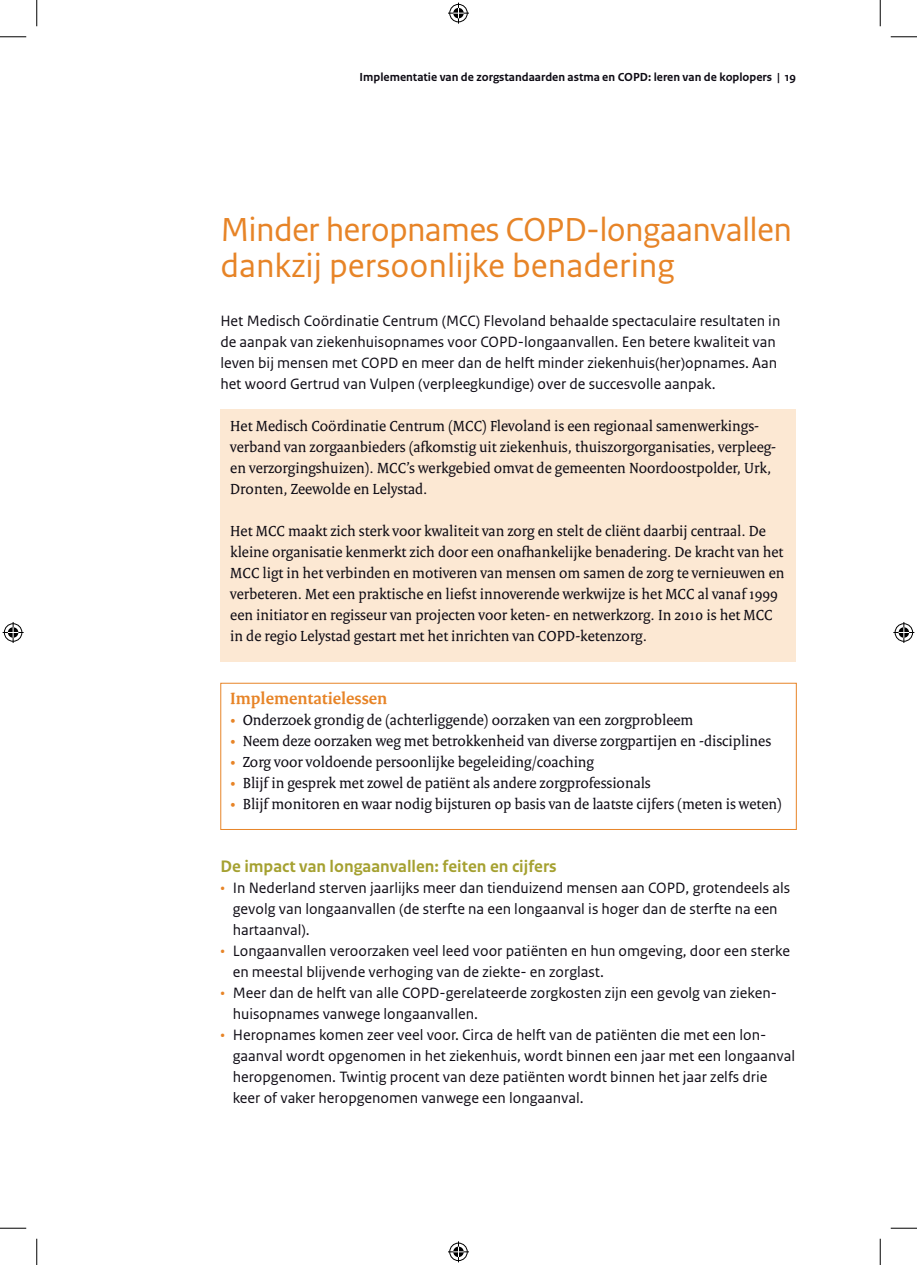
<style>
.page{position:relative;width:917px;height:1265px;background:#fff}
.page>*{position:absolute;margin:0;border:0;box-sizing:border-box;transform-origin:0 0}
.Kop{font:35px/35px "Rijksoverheid Sans Text";letter-spacing:-.02em;color:#e78427}
.Tussenkop{font:700 17.5px "Rijksoverheid Sans Text";color:#a5a131}
.Kader_-_Tussenkop{font:700 17.5px "Rijksoverheid Serif";color:#e78427}
.Kader_-_Platte_tekst{font:15.75px/21px "Rijksoverheid Serif";color:#0e0b14}
.Platte_tekst{font:15.75px/21px "Rijksoverheid Sans Text";color:#0e0b14}
.t1{font:700 12.25px "Rijksoverheid Sans Text";color:#0e0b14}
.s1{color:#e78427}
</style>
<div class="page">
<div style="left:220px;top:409px;width:576px;height:252px;background:#fce8d3"></div>
<div style="left:220px;top:682px;width:577px;height:147px;border:1px solid #e78427"></div>
<svg style="left:0;top:36px;width:26px;height:1px"></svg>
<svg style="left:891px;top:36px;width:26px;height:1px"></svg>
<svg style="left:0;top:1227px;width:26px;height:1px"></svg>
<svg style="left:891px;top:1227px;width:26px;height:1px"></svg>
<svg style="left:36px;top:0;width:1px;height:26px"></svg>
<svg style="left:36px;top:1238px;width:1px;height:26px"></svg>
<svg style="left:880px;top:0;width:1px;height:26px"></svg>
<svg style="left:880px;top:1238px;width:1px;height:26px"></svg>
<svg style="left:448px;top:3px;width:21px;height:21px"></svg>
<svg style="left:448px;top:1241px;width:21px;height:20px"></svg>
<svg style="left:3px;top:622px;width:21px;height:21px"></svg>
<svg style="left:893px;top:622px;width:21px;height:21px"></svg>
<p class="t1" style="left:360px;top:70px;width:438px">Implementatie van de zorgstandaarden astma en COPD: leren van de koplopers | 19</p>
<p class="Kop" style="left:220px;top:213px;width:573px">Minder heropnames COPD-longaanvallen dankzij persoonlijke benadering</p>
<p class="Platte_tekst" style="left:220px;top:310px;width:561px">Het Medisch Coördinatie Centrum (MCC) Flevoland behaalde spectaculaire resultaten in de aanpak van ziekenhuisopnames voor COPD-longaanvallen. Een betere kwaliteit van leven bij mensen met COPD en meer dan de helft minder ziekenhuis(her)opnames. Aan het woord Gertrud van Vulpen (verpleegkundige) over de succesvolle aanpak.</p>
<p class="Kader_-_Platte_tekst" style="left:230px;top:415px;width:547px">Het Medisch Coördinatie Centrum (MCC) Flevoland is een regionaal samenwerkings&shy;verband van zorgaanbieders (afkomstig uit ziekenhuis, thuiszorgorganisaties, verpleeg&shy;en verzorgingshuizen). MCC’s werkgebied omvat de gemeenten Noordoostpolder, Urk, Dronten, Zeewolde en Lelystad.</p>
<p class="Kader_-_Platte_tekst" style="left:230px;top:520px;width:556px">Het MCC maakt zich sterk voor kwaliteit van zorg en stelt de cliënt daarbij centraal. De kleine organisatie kenmerkt zich door een onafhankelijke benadering. De kracht van het MCC ligt in het verbinden en motiveren van mensen om samen de zorg te vernieuwen en verbeteren. Met een praktische en liefst innoverende werkwijze is het MCC al vanaf 1999 een initiator en regisseur van projecten voor keten- en netwerkzorg. In 2010 is het MCC in de regio Lelystad gestart met het inrichten van COPD-ketenzorg.</p>
<p class="Kader_-_Tussenkop" style="left:230px;top:687px;width:159px">Implementatielessen</p>
<p class="Kader_-_Platte_tekst" style="left:230px;top:709px;width:465px"><span class="s1">•</span> Onderzoek grondig de (achterliggende) oorzaken van een zorgprobleem</p>
<p class="Kader_-_Platte_tekst" style="left:230px;top:730px;width:542px"><span class="s1">•</span> Neem deze oorzaken weg met betrokkenheid van diverse zorgpartijen en -disciplines</p>
<p class="Kader_-_Platte_tekst" style="left:230px;top:751px;width:365px"><span class="s1">•</span> Zorg voor voldoende persoonlijke begeleiding/coaching</p>
<p class="Kader_-_Platte_tekst" style="left:230px;top:772px;width:422px"><span class="s1">•</span> Blijf in gesprek met zowel de patiënt als andere zorgprofessionals</p>
<p class="Kader_-_Platte_tekst" style="left:230px;top:793px;width:553px"><span class="s1">•</span> Blijf monitoren en waar nodig bijsturen op basis van de laatste cijfers (meten is weten)</p>
<p class="Tussenkop" style="left:220px;top:856px;width:338px">De impact van longaanvallen: feiten en cijfers</p>
<p class="Platte_tekst" style="left:233px;top:877px;width:559px;text-indent:-12px"><span class="s1">•</span> In Nederland sterven jaarlijks meer dan tienduizend mensen aan COPD, grotendeels als gevolg van longaanvallen (de sterfte na een longaanval is hoger dan de sterfte na een hartaanval).</p>
<p class="Platte_tekst" style="left:233px;top:940px;width:559px;text-indent:-12px"><span class="s1">•</span> Longaanvallen veroorzaken veel leed voor patiënten en hun omgeving, door een sterke en meestal blijvende verhoging van de ziekte- en zorglast.</p>
<p class="Platte_tekst" style="left:233px;top:982px;width:546px;text-indent:-12px"><span class="s1">•</span> Meer dan de helft van alle COPD-gerelateerde zorgkosten zijn een gevolg van zieken&shy;huisopnames vanwege longaanvallen.</p>
<p class="Platte_tekst" style="left:233px;top:1024px;width:564px;text-indent:-12px"><span class="s1">•</span> Heropnames komen zeer veel voor. Circa de helft van de patiënten die met een lon&shy;gaanval wordt opgenomen in het ziekenhuis, wordt binnen een jaar met een longaanval heropgenomen. Twintig procent van deze patiënten wordt binnen het jaar zelfs drie keer of vaker heropgenomen vanwege een longaanval.</p>
</div>
